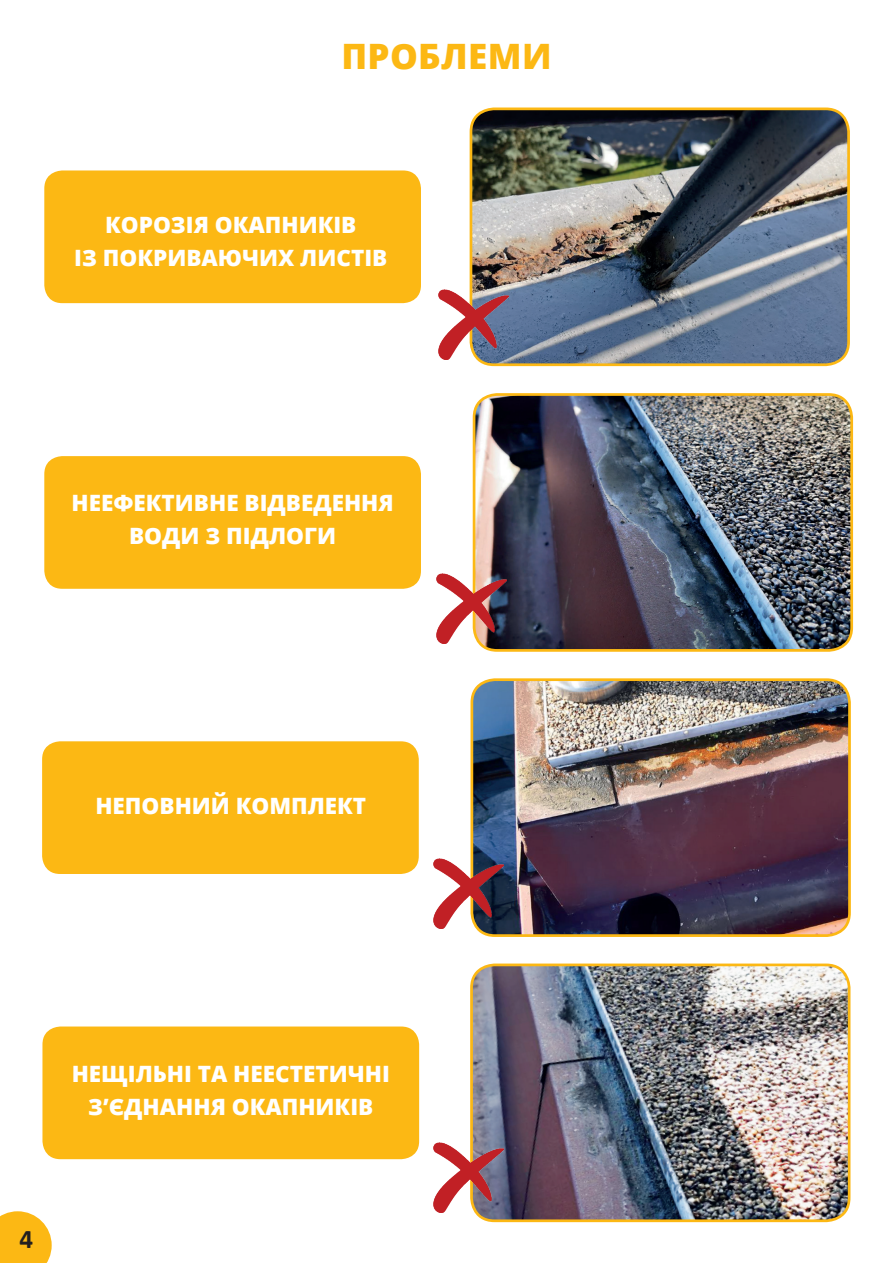
<style>
.page{position:relative;width:893px;height:1263px;background:#fff}
.page>*{position:absolute;margin:0;border:0;box-sizing:border-box;transform-origin:0 0}
.t1{font:800 34.95px "Open Sans";letter-spacing:.01em;color:#fcb814}
.t2{font:700 27px "Calibri";color:#231f20}
.t3{font:800 22.5px/33px "Open Sans";color:#fff;text-align:center}
</style>
<div class="page">
<svg style="left:0;top:1211px;width:52px;height:52px"></svg>
<img style="left:474px;top:394px;width:378px;height:256px">
<div style="left:473px;top:393px;width:380px;height:259px;border:3px solid #fcb814;border-radius:23px"></div>
<img style="left:436px;top:573px;width:70px;height:70px">
<div style="left:44px;top:170px;width:377px;height:133px;background:#fcb814;border-radius:18px"></div>
<div style="left:44px;top:456px;width:377px;height:133px;background:#fcb814;border-radius:18px"></div>
<img style="left:471px;top:109px;width:378px;height:256px">
<div style="left:470px;top:108px;width:380px;height:258px;border:3px solid #fcb814;border-radius:23px"></div>
<img style="left:439px;top:289px;width:70px;height:70px">
<img style="left:472px;top:965px;width:377px;height:256px">
<div style="left:470px;top:963px;width:380px;height:259px;border:3px solid #fcb814;border-radius:23px"></div>
<img style="left:433px;top:1142px;width:70px;height:70px">
<div style="left:42px;top:1026px;width:377px;height:133px;background:#fcb814;border-radius:18px"></div>
<img style="left:474px;top:680px;width:375px;height:255px">
<div style="left:470px;top:678px;width:381px;height:259px;border:3px solid #fcb814;border-radius:23px"></div>
<img style="left:433px;top:858px;width:70px;height:70px">
<div style="left:42px;top:741px;width:377px;height:133px;background:#fcb814;border-radius:18px"></div>
<p class="t1" style="left:341px;top:30px;width:212px">ПРОБЛЕМИ</p>
<p class="t3" style="left:105px;top:207px;width:253px">КОРОЗІЯ ОКАПНИКІВ</p>
<p class="t3" style="left:74px;top:240px;width:315px">ІЗ ПОКРИВАЮЧИХ ЛИСТІВ</p>
<p class="t3" style="left:72px;top:485px;width:324px">НЕЕФЕКТИВНЕ ВІДВЕДЕННЯ</p>
<p class="t3" style="left:129px;top:518px;width:208px">ВОДИ З ПІДЛОГИ</p>
<p class="t3" style="left:95px;top:788px;width:272px">НЕПОВНИЙ КОМПЛЕКТ</p>
<p class="t3" style="left:72px;top:1056px;width:320px">НЕЩІЛЬНІ ТА НЕЕСТЕТИЧНІ<br>З’ЄДНАННЯ ОКАПНИКІВ</p>
<p class="t2" style="left:19px;top:1213px;width:15px">4</p>
<p class="t2" style="left:19px;top:1220px;width:15px">4</p>
</div>
